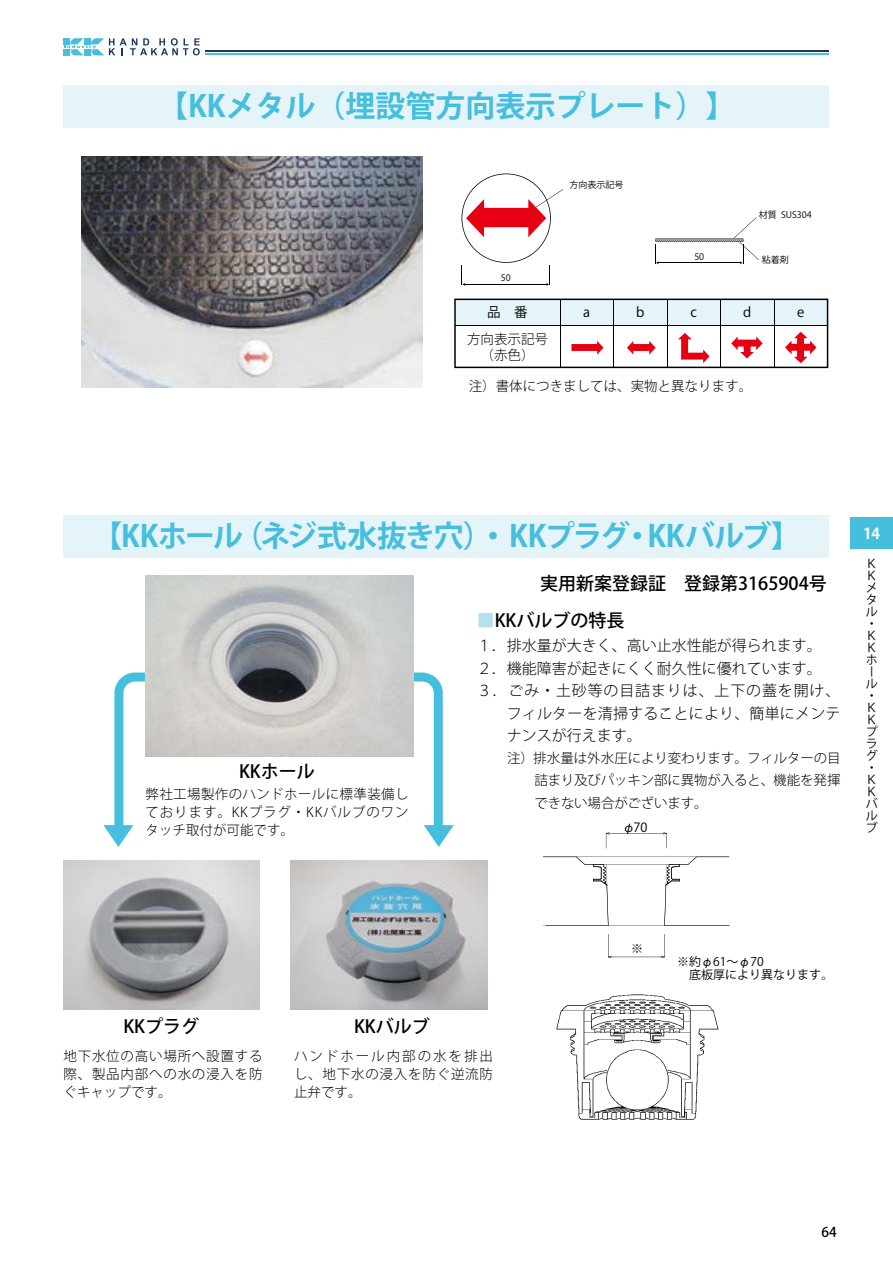
<style>
.page{position:relative;width:893px;height:1263px;background:#fff}
.page>*{position:absolute;margin:0;border:0;box-sizing:border-box;transform-origin:0 0}
.t1{font:700 30px "Koz Go Pro";letter-spacing:-.04em;color:#46bedd}
.t2{font:700 30px "Koz Go Pro";color:#46bedd}
.t3{font:500 18px "Koz Go Pro";color:#000}
.t4{font:300 15px "Koz Go Pro";color:#000}
.t5{font:300 15px "Koz Go Pro";letter-spacing:.055em;color:#000}
.t6{font:700 15px "Koz Go Pro";color:#fff}
.t7{font:300 13.5px/18px "Koz Go Pro";color:#000;text-align:justify}
.t8{font:13.5px "Koz Go Pro";color:#000}
.t9{font:500 13.5px "Koz Go Pro";color:#000}
.t10{font:12.6px "Koz Go Pro";color:#000}
.t11{font:12px/12px "Koz Go Pro";color:#000}
.t12{font:9px "Koz Go Pro";color:#000}
.s1{color:#b6e0ef}
.s2{font-size:15px}
.s3{font-family:"Gothic BBB Pr 6 N";font-weight:500}
</style>
<div class="page">
<div style="left:850px;top:517px;width:43px;height:32px;background:#46bedd"></div>
<div style="left:64px;top:85px;width:765px;height:43px;background:#e4f4f9"></div>
<div style="left:64px;top:515px;width:765px;height:43px;background:#e4f4f9"></div>
<svg style="left:461px;top:174px;width:102px;height:112px"></svg>
<svg style="left:655px;top:217px;width:104px;height:47px"></svg>
<svg style="left:454px;top:299px;width:374px;height:69px"></svg>
<hr style="left:560px;top:299px;width:1px;height:68px;background:#000">
<hr style="left:613px;top:299px;width:1px;height:68px;background:#000">
<hr style="left:667px;top:299px;width:1px;height:68px;background:#000">
<hr style="left:720px;top:299px;width:1px;height:68px;background:#000">
<hr style="left:774px;top:299px;width:1px;height:68px;background:#000">
<hr style="left:455px;top:325px;width:373px;height:1px;background:#000">
<svg style="left:103px;top:672px;width:43px;height:175px"></svg>
<svg style="left:413px;top:672px;width:41px;height:175px"></svg>
<img style="left:550px;top:833px;width:180px;height:287px">
<svg style="left:608px;top:934px;width:57px;height:24px"></svg>
<svg style="left:606px;top:832px;width:61px;height:16px"></svg>
<svg style="left:543px;top:857px;width:187px;height:69px"></svg>
<img style="left:63px;top:861px;width:196px;height:149px">
<img style="left:146px;top:575px;width:267px;height:182px">
<img style="left:291px;top:861px;width:196px;height:149px">
<img style="left:81px;top:156px;width:341px;height:231px">
<hr style="left:206px;top:53px;width:623px;height:1px;background:#46bedd">
<hr style="left:206px;top:50px;width:623px;height:1px;background:#1d3561">
<svg style="left:64px;top:38px;width:136px;height:17px"></svg>
<h1 class="t2" style="left:158px;top:87px;width:579px">【KKメタル（埋設管方向表示プレート）】</h1>
<p class="t12" style="left:501px;top:272px;width:11px">50</p>
<p class="t12" style="left:570px;top:179px;width:55px">方向表示記号</p>
<p class="t12" style="left:694px;top:250px;width:11px">50</p>
<p class="t12" style="left:759px;top:209px;width:54px">材質 SUS304</p>
<p class="t12" style="left:762px;top:254px;width:29px">粘着剤</p>
<p class="t8" style="left:487px;top:303px;width:42px">品　番</p>
<p class="t8" style="left:583px;top:303px;width:8px">a</p>
<p class="t8" style="left:636px;top:303px;width:10px">b</p>
<p class="t8" style="left:690px;top:303px;width:8px">c</p>
<p class="t8" style="left:743px;top:303px;width:10px">d</p>
<p class="t8" style="left:797px;top:303px;width:9px">e</p>
<p class="t7" style="left:467px;top:330px;width:82px;line-height:16.5px;text-align:center">方向表示記号（赤色）</p>
<p class="t7" style="left:469px;top:377px;width:285px">注）書体につきましては、実物と異なります。</p>
<h1 class="t1" style="left:93px;top:517px;width:710px">【KKホール（ネジ式水抜き穴）・KKプラグ・KKバルブ】</h1>
<h2 class="t3" style="left:540px;top:571px;width:288px">実用新案登録証　登録第3165904号</h2>
<h2 class="t3" style="left:239px;top:760px;width:77px">KKホール</h2>
<p class="t7" style="left:146px;top:785px;width:265px">弊社工場製作のハンドホールに標準装備しております。KKプラグ・KKバルブのワンタッチ取付が可能です。</p>
<h2 class="t3" style="left:477px;top:609px;width:149px"><span class="s1">■</span>KKバルブの特長</h2>
<p class="t4" style="left:477px;top:636px;width:346px">１．排水量が大きく、高い止水性能が得られます。</p>
<p class="t4" style="left:477px;top:659px;width:346px">２．機能障害が起きにくく耐久性に優れています。</p>
<p class="t5" style="left:477px;top:681px;width:365px">３．ごみ・土砂等の目詰まりは、上下の蓋を開け、</p>
<p class="t4" style="left:507px;top:704px;width:335px">フィルターを清掃することにより、簡単にメンテ</p>
<p class="t4" style="left:507px;top:726px;width:136px">ナンスが行えます。</p>
<p class="t7" style="left:534px;top:747px;width:308px;line-height:22.2px;text-indent:-58px"><span class="s2">　　</span>注）排水量は外水圧により変わります。フィルターの目詰まり及びパッキン部に異物が入ると、機能を発揮できない場合がございます。</p>
<p class="t10" style="left:623px;top:819px;width:26px"><span class="s3">φ</span>70</p>
<p class="t6" style="left:863px;top:524px;width:19px">14</p>
<p class="t11" style="left:866px;top:558px;width:13px">Ｋ<br>Ｋメタル・<br>Ｋ<br>Ｋホール・<br>Ｋ<br>Ｋプラグ・<br>Ｋ<br>Ｋバルブ</p>
<h2 class="t3" style="left:123px;top:1015px;width:77px">KKプラグ</h2>
<h2 class="t3" style="left:354px;top:1015px;width:77px">KKバルブ</h2>
<p class="t7" style="left:64px;top:1047px;width:201px">地下水位の高い場所へ設置する際、製品内部への水の浸入を防ぐキャップです。</p>
<p class="t7" style="left:294px;top:1047px;width:201px">ハンドホール内部の水を排出し、地下水の浸入を防ぐ逆流防止弁です。</p>
<p class="t11" style="left:631px;top:942px;width:13px">※</p>
<p class="t11" style="left:677px;top:955px;width:158px;line-height:13.5px">※約<span class="s3">φ</span>61～<span class="s3">φ</span>70<br>　底板厚により異なります。</p>
<p class="t9" style="left:822px;top:1223px;width:17px">64</p>
</div>
